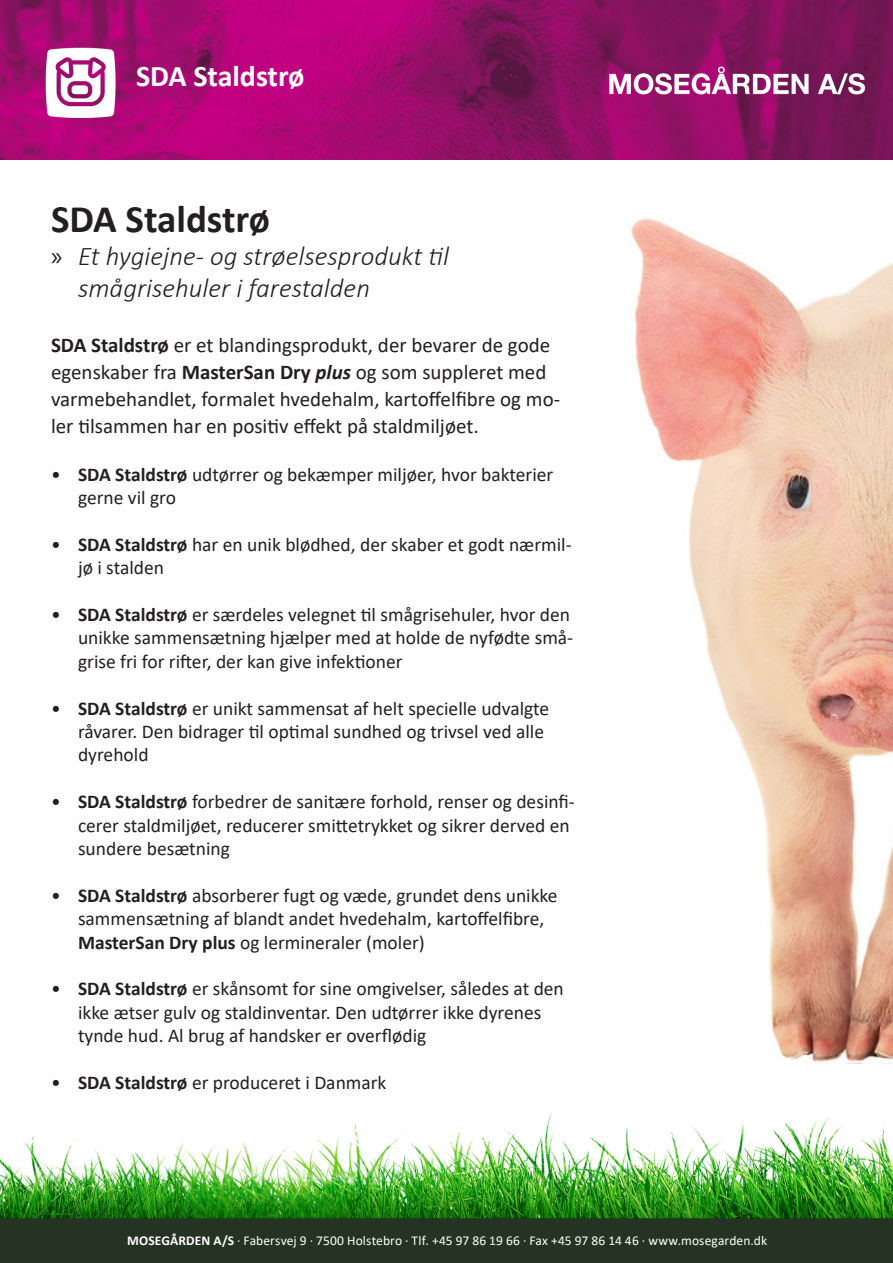
<style>
.page{position:relative;width:893px;height:1263px;background:#fff}
.page>*{position:absolute;margin:0;border:0;box-sizing:border-box;transform-origin:0 0}
.t1{font:700 39px "Calibri";color:#231f20}
.t2{font:700 30px "Calibri";color:#fff}
.t3{font:italic 300 27px/32.4px "Calibri";color:#231f20}
.t4{font:21px/27px "Calibri";color:#231f20}
.t5{font:19.5px/23.4px "Calibri";color:#231f20}
.t6{font:13.5px "Calibri";letter-spacing:.01em;color:#fff}
.s1{font-family:"Myriad Pro";font-weight:400;font-style:normal}
.s2{font-weight:700}
.s3{font-weight:700;font-style:italic}
</style>
<div class="page">
<img style="left:631px;top:218px;width:262px;height:845px">
<img style="left:0;top:0;width:893px;height:159px">
<img style="left:0;top:1112px;width:893px;height:151px">
<p class="t2" style="left:136px;top:54px;width:170px">SDA Staldstrø</p>
<p class="t1" style="left:51px;top:192px;width:221px">SDA Staldstrø</p>
<p class="t3" style="left:78px;top:239px;width:373px;text-indent:-27px"><span class="s1">»</span> Et hygiejne- og strøelsesprodukt til smågrisehuler i farestalden</p>
<p class="t4" style="left:51px;top:331px;width:511px"><span class="s2">SDA Staldstrø</span> er et blandingsprodukt, der bevarer de gode egenskaber fra <span class="s2">MasterSan Dry</span> <span class="s3">plus</span> og som suppleret med varmebehandlet, formalet hvedehalm, kartoffelfibre og mo&shy;ler tilsammen har en positiv effekt på staldmiljøet.</p>
<p class="t5" style="left:78px;top:462px;width:477px;text-indent:-27px">• <span class="s2">SDA Staldstrø</span> udtørrer og bekæmper miljøer, hvor bakterier gerne vil gro</p>
<p class="t5" style="left:78px;top:532px;width:495px;text-indent:-27px">• <span class="s2">SDA Staldstrø</span> har en unik blødhed, der skaber et godt nærmil&shy;jø i stalden</p>
<p class="t5" style="left:78px;top:602px;width:497px;text-indent:-27px">• <span class="s2">SDA Staldstrø</span> er særdeles velegnet til smågrisehuler, hvor den unikke sammensætning hjælper med at holde de nyfødte små&shy;grise fri for rifter, der kan give infektioner</p>
<p class="t5" style="left:78px;top:696px;width:473px;text-indent:-27px">• <span class="s2">SDA Staldstrø</span> er unikt sammensat af helt specielle udvalgte råvarer. Den bidrager til optimal sundhed og trivsel ved alle dyrehold</p>
<p class="t5" style="left:78px;top:789px;width:498px;text-indent:-27px">• <span class="s2">SDA Staldstrø</span> forbedrer de sanitære forhold, renser og desinfi&shy;cerer staldmiljøet, reducerer smittetrykket og sikrer derved en sundere besætning</p>
<p class="t5" style="left:78px;top:883px;width:481px;text-indent:-27px">• <span class="s2">SDA Staldstrø</span> absorberer fugt og væde, grundet dens unikke sammensætning af blandt andet hvedehalm, kartoffelfibre,<br><span class="s2">MasterSan Dry plus</span> og lermineraler (moler)</p>
<p class="t5" style="left:78px;top:977px;width:487px;text-indent:-27px">• <span class="s2">SDA Staldstrø</span> er skånsomt for sine omgivelser, således at den ikke ætser gulv og staldinventar. Den udtørrer ikke dyrenes tynde hud. Al brug af handsker er overflødig</p>
<p class="t5" style="left:51px;top:1070px;width:337px">• <span class="s2">SDA Staldstrø</span> er produceret i Danmark</p>
<p class="t6" style="left:127px;top:1231px;width:642px"><span class="s2">MOSEGÅRDEN A/S</span> · Fabersvej 9 · 7500 Holstebro · Tlf. +45 97 86 19 66 · Fax +45 97 86 14 46 · www.mosegarden.dk</p>
</div>
